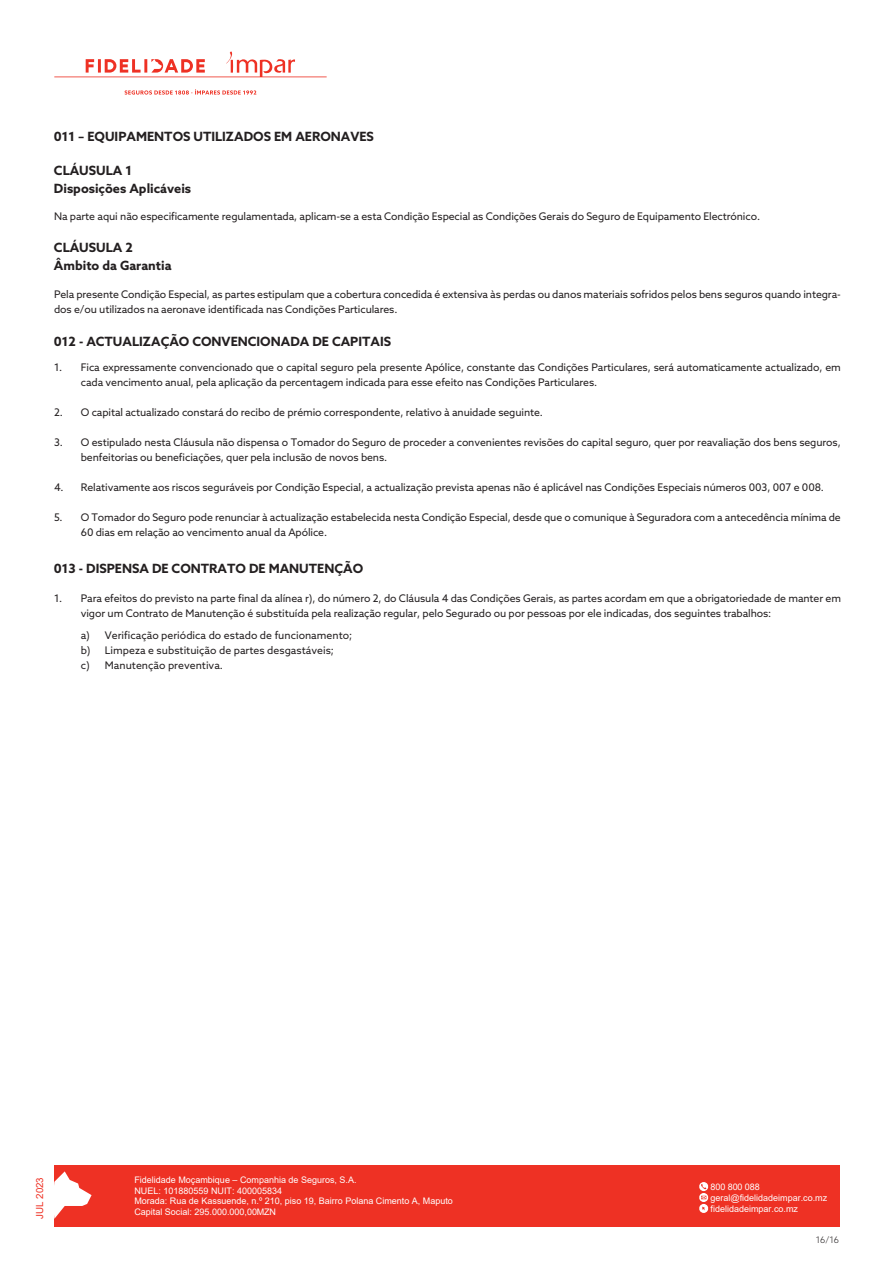
<style>
.page{position:relative;width:893px;height:1263px;background:#fff}
.page>*{position:absolute;margin:0;border:0;box-sizing:border-box;transform-origin:0 0}
.t1{font:700 12.75px/18px "Azo Sans";color:#231f20}
.t2{font:10.5px/15px "Azo Sans";letter-spacing:-.01em;color:#231f20}
.t3{font:9.75px "Arial";color:#ee3124}
.t4{font:9px/10.8px "Arial";color:#fff}
.t5{font:300 9px "Azo Sans";color:#231f20}
</style>
<div class="page">
<div style="left:54px;top:1165px;width:786px;height:61px;background:#ee3124"></div>
<svg style="left:54px;top:1171px;width:38px;height:48px"></svg>
<svg style="left:699px;top:1182px;width:9px;height:31px"></svg>
<svg style="left:54px;top:51px;width:273px;height:44px"></svg>
<p class="t1" style="left:54px;top:127px;width:321px">011 – EQUIPAMENTOS UTILIZADOS EM AERONAVES</p>
<p class="t1" style="left:54px;top:161px;width:139px">CLÁUSULA 1<br>Disposições Aplicáveis</p>
<p class="t2" style="left:54px;top:208px;width:707px">Na parte aqui não especificamente regulamentada, aplicam-se a esta Condição Especial as Condições Gerais do Seguro de Equipamento Electrónico.</p>
<p class="t1" style="left:54px;top:238px;width:119px">CLÁUSULA 2<br>Âmbito da Garantia</p>
<p class="t2" style="left:54px;top:286px;width:788px">Pela presente Condição Especial, as partes estipulam que a cobertura concedida é extensiva às perdas ou danos materiais sofridos pelos bens seguros quando integra&shy;dos e/ou utilizados na aeronave identificada nas Condições Particulares.</p>
<p class="t1" style="left:54px;top:332px;width:339px">012 - ACTUALIZAÇÃO CONVENCIONADA DE CAPITAIS</p>
<p class="t2" style="left:54px;top:360px;width:10px">1.</p>
<p class="t2" style="left:54px;top:405px;width:10px">2.</p>
<p class="t2" style="left:54px;top:435px;width:10px">3.</p>
<p class="t2" style="left:54px;top:480px;width:11px">4.</p>
<p class="t2" style="left:54px;top:510px;width:10px">5.</p>
<p class="t2" style="left:81px;top:360px;width:762px">Fica expressamente convencionado que o capital seguro pela presente Apólice, constante das Condições Particulares, será automaticamente actualizado, em cada vencimento anual, pela aplicação da percentagem indicada para esse efeito nas Condições Particulares.</p>
<p class="t2" style="left:81px;top:405px;width:464px">O capital actualizado constará do recibo de prémio correspondente, relativo à anuidade seguinte.</p>
<p class="t2" style="left:81px;top:435px;width:761px">O estipulado nesta Cláusula não dispensa o Tomador do Seguro de proceder a convenientes revisões do capital seguro, quer por reavaliação dos bens seguros, benfeitorias ou beneficiações, quer pela inclusão de novos bens.</p>
<p class="t2" style="left:81px;top:480px;width:745px">Relativamente aos riscos seguráveis por Condição Especial, a actualização prevista apenas não é aplicável nas Condições Especiais números 003, 007 e 008.</p>
<p class="t2" style="left:81px;top:510px;width:762px">O Tomador do Seguro pode renunciar à actualização estabelecida nesta Condição Especial, desde que o comunique à Seguradora com a antecedência mínima de<br>60 dias em relação ao vencimento anual da Apólice.</p>
<p class="t1" style="left:54px;top:559px;width:311px">013 - DISPENSA DE CONTRATO DE MANUTENÇÃO</p>
<p class="t2" style="left:54px;top:591px;width:10px">1.</p>
<p class="t2" style="left:81px;top:591px;width:762px">Para efeitos do previsto na parte final da alínea r), do número 2, do Cláusula 4 das Condições Gerais, as partes acordam em que a obrigatoriedade de manter em vigor um Contrato de Manutenção é substituída pela realização regular, pelo Segurado ou por pessoas por ele indicadas, dos seguintes trabalhos:</p>
<p class="t2" style="left:81px;top:627px;width:11px;text-align:justify">a) b) c)</p>
<p class="t2" style="left:105px;top:627px;width:249px">Verificação periódica do estado de funcionamento;<br>Limpeza e substituição de partes desgastáveis;<br>Manutenção preventiva.</p>
<p class="t3" style="left:33px;top:1219px;width:43px;rotate:-90deg">JUL 2023</p>
<p class="t4" style="left:134px;top:1174px;width:320px">Fidelidade Moçambique – Companhia de Seguros, S.A.<br>NUEL: 101880559 NUIT: 400005834<br>Morada: Rua de Kassuende, n.º 210, piso 19, Bairro Polana Cimento A, Maputo Capital Social: 295.000.000,00 MZN</p>
<p class="t4" style="left:711px;top:1181px;width:118px">800 800 088 geral@fidelidadeimpar.co.mz fidelidadeimpar.co.mz</p>
<p class="t5" style="left:816px;top:1233px;width:25px">16/16</p>
</div>
